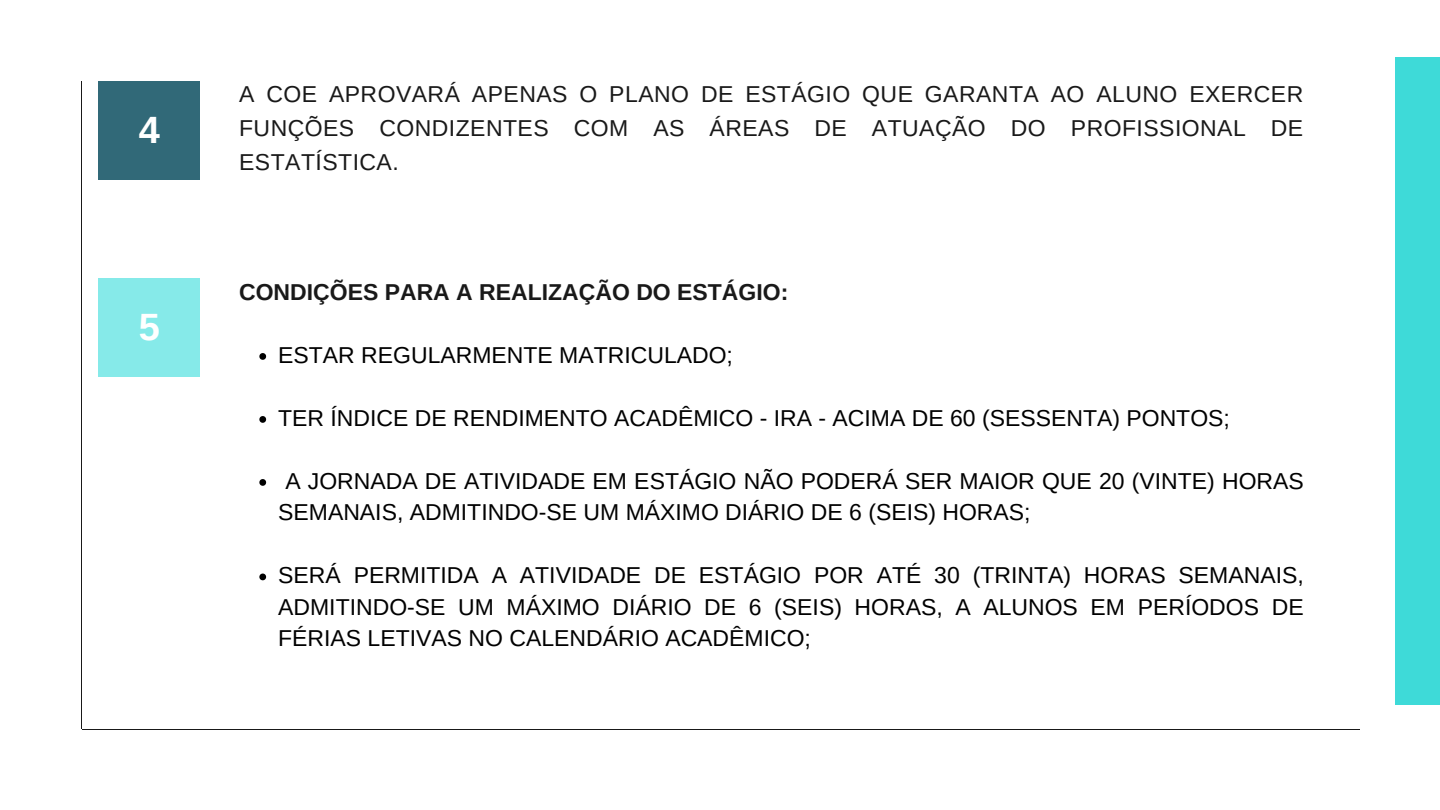
<style>
.page{position:relative;width:1440px;height:810px;background:#fff}
.page>*{position:absolute;margin:0;border:0;box-sizing:border-box;transform-origin:0 0}
.t1{font:700 38px "Arimo";color:#fff}
.t2{font:23px/31.5px "Arimo";color:#000}
.t3{font:23px/33.8px "Arimo";letter-spacing:.02em;color:#191919;text-align:justify}
.t4{font:700 23px "Arimo";color:#191919}
</style>
<div class="page">
<hr style="left:82px;top:729px;width:1278px;height:1px;background:#191919">
<hr style="left:81px;top:81px;width:1px;height:648px;background:#191919">
<div style="left:98px;top:81px;width:102px;height:98px;background:#316978"></div>
<svg style="left:259px;top:353px;width:7px;height:7px"></svg>
<svg style="left:259px;top:416px;width:7px;height:7px"></svg>
<svg style="left:259px;top:479px;width:7px;height:7px"></svg>
<svg style="left:259px;top:574px;width:7px;height:6px"></svg>
<div style="left:1395px;top:57px;width:45px;height:648px;background:#3edad8"></div>
<div style="left:98px;top:278px;width:102px;height:98px;background:#86eae9"></div>
<h1 class="t1" style="left:139px;top:108px;width:23px">4</h1>
<h1 class="t1" style="left:139px;top:306px;width:23px">5</h1>
<p class="t3" style="left:239px;top:77px;width:1066px">A COE APROVARÁ APENAS O PLANO DE ESTÁGIO QUE GARANTA AO ALUNO EXERCER FUNÇÕES CONDIZENTES COM AS ÁREAS DE ATUAÇÃO DO PROFISSIONAL DE ESTATÍSTICA.</p>
<p class="t4" style="left:239px;top:279px;width:551px">CONDIÇÕES PARA A REALIZAÇÃO DO ESTÁGIO:</p>
<p class="t2" style="left:278px;top:339px;width:456px">ESTAR REGULARMENTE MATRICULADO;</p>
<p class="t2" style="left:278px;top:402px;width:953px">TER ÍNDICE DE RENDIMENTO ACADÊMICO - IRA - ACIMA DE 60 (SESSENTA) PONTOS;</p>
<p class="t2" style="left:278px;top:465px;width:1027px;text-indent:7px">A JORNADA DE ATIVIDADE EM ESTÁGIO NÃO PODERÁ SER MAIOR QUE 20 (VINTE) HORAS<br>SEMANAIS, ADMITINDO-SE UM MÁXIMO DIÁRIO DE 6 (SEIS) HORAS;</p>
<p class="t2" style="left:278px;top:560px;width:1027px;text-align:justify">SERÁ PERMITIDA A ATIVIDADE DE ESTÁGIO POR ATÉ 30 (TRINTA) HORAS SEMANAIS, ADMITINDO-SE UM MÁXIMO DIÁRIO DE 6 (SEIS) HORAS, A ALUNOS EM PERÍODOS DE FÉRIAS LETIVAS NO CALENDÁRIO ACADÊMICO;</p>
</div>
